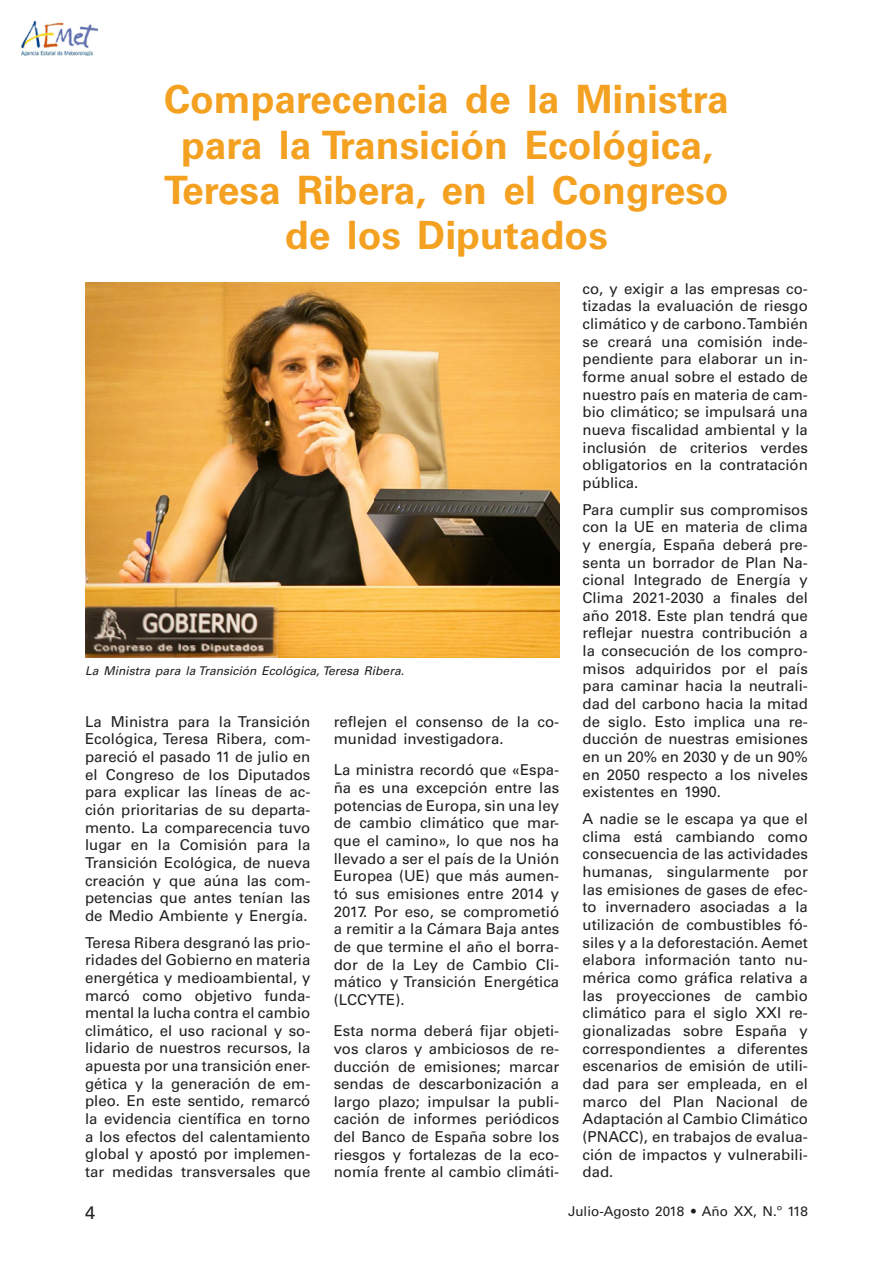
<style>
.page{position:relative;width:893px;height:1263px;background:#fff}
.page>*{position:absolute;margin:0;border:0;box-sizing:border-box;transform-origin:0 0}
._01_TIT_-_Cpo_26{font:700 39px/45.3px "Univers LT Std";color:#f4a121;text-align:center}
.t1{font:18px "Univers LT Std";color:#231f20}
._00{font:15px/17.7px "Univers LT Std";color:#231f20;text-align:justify}
.t2{font:13.5px "Univers LT Std";color:#231f20}
._03_Pie-foto{font:italic 12px "Univers LT Std";color:#231f20}
</style>
<div class="page">
<img style="left:21px;top:21px;width:77px;height:34px">
<img style="left:85px;top:282px;width:474px;height:375px">
<p class="_01_TIT_-_Cpo_26" style="left:164px;top:77px;width:566px">Comparecencia de la Ministra para la Transición Ecológica,<br>Teresa Ribera, en el Congreso de los Diputados</p>
<p class="_03_Pie-foto" style="left:85px;top:664px;width:320px">La Ministra para la Transición Ecológica, Teresa Ribera.</p>
<p class="_00" style="left:85px;top:712px;width:227px">La Ministra para la Transición Ecológica, Teresa Ribera, com&shy;pareció el pasado 11 de julio en el Congreso de los Diputados para explicar las líneas de ac&shy;ción prioritarias de su departa&shy;mento. La comparecencia tuvo lugar en la Comisión para la Transición Ecológica, de nueva creación y que aúna las com&shy;petencias que antes tenían las de Medio Ambiente y Energía.</p>
<p class="_00" style="left:85px;top:933px;width:227px">Teresa Ribera desgranó las prio&shy;ridades del Gobierno en materia energética y medioambiental, y marcó como objetivo funda&shy;mental la lucha contra el cambio climático, el uso racional y so&shy;lidario de nuestros recursos, la apuesta por una transición ener&shy;gética y la generación de em&shy;pleo. En este sentido, remarcó la evidencia científica en torno a los efectos del calentamiento global y apostó por implemen&shy;tar medidas transversales que</p>
<p class="_00" style="left:334px;top:712px;width:227px">reflejen el consenso de la co&shy;munidad investigadora.</p>
<p class="_00" style="left:334px;top:761px;width:227px">La ministra recordó que «Espa&shy;ña es una excepción entre las potencias de Europa, sin una ley de cambio climático que mar&shy;que el camino», lo que nos ha llevado a ser el país de la Unión Europea (UE) que más aumen&shy;tó sus emisiones entre 2014 y 2017. Por eso, se comprometió a remitir a la Cámara Baja antes de que termine el año el borra&shy;dor de la Ley de Cambio Cli&shy;mático y Transición Energética (LCCYTE).</p>
<p class="_00" style="left:334px;top:1022px;width:227px">Esta norma deberá fijar objeti&shy;vos claros y ambiciosos de re&shy;ducción de emisiones; marcar sendas de descarbonización a largo plazo; impulsar la publi&shy;cación de informes periódicos del Banco de España sobre los riesgos y fortalezas de la eco&shy;nomía frente al cambio climáti-</p>
<p class="_00" style="left:583px;top:280px;width:227px">co, y exigir a las empresas co&shy;tizadas la evaluación de riesgo climático y de carbono. También se creará una comisión inde&shy;pendiente para elaborar un in&shy;forme anual sobre el estado de nuestro país en materia de cam&shy;bio climático; se impulsará una nueva fiscalidad ambiental y la inclusión de criterios verdes obligatorios en la contratación pública.</p>
<p class="_00" style="left:583px;top:501px;width:227px">Para cumplir sus compromisos con la UE en materia de clima y energía, España deberá pre&shy;senta un borrador de Plan Na&shy;cional Integrado de Energía y Clima 2021-2030 a finales del año 2018. Este plan tendrá que reflejar nuestra contribución a la consecución de los compro&shy;misos adquiridos por el país para caminar hacia la neutrali&shy;dad del carbono hacia la mitad de siglo. Esto implica una re&shy;ducción de nuestras emisiones en un 20% en 2030 y de un 90% en 2050 respecto a los niveles existentes en 1990.</p>
<p class="_00" style="left:583px;top:810px;width:227px">A nadie se le escapa ya que el clima está cambiando como consecuencia de las actividades humanas, singularmente por las emisiones de gases de efec&shy;to invernadero asociadas a la utilización de combustibles fó&shy;siles y a la deforestación. Aemet elabora información tanto nu&shy;mérica como gráfica relativa a las proyecciones de cambio climático para el siglo XXI re&shy;gionalizadas sobre España y correspondientes a diferentes escenarios de emisión de utili&shy;dad para ser empleada, en el marco del Plan Nacional de Adaptación al Cambio Climático (PNACC), en trabajos de evalua&shy;ción de impactos y vulnerabili&shy;dad.</p>
<p class="t1" style="left:85px;top:1202px;width:12px">4</p>
<p class="t2" style="left:568px;top:1203px;width:241px">Julio-Agosto 2018 • Año XX, N.º 118</p>
</div>
